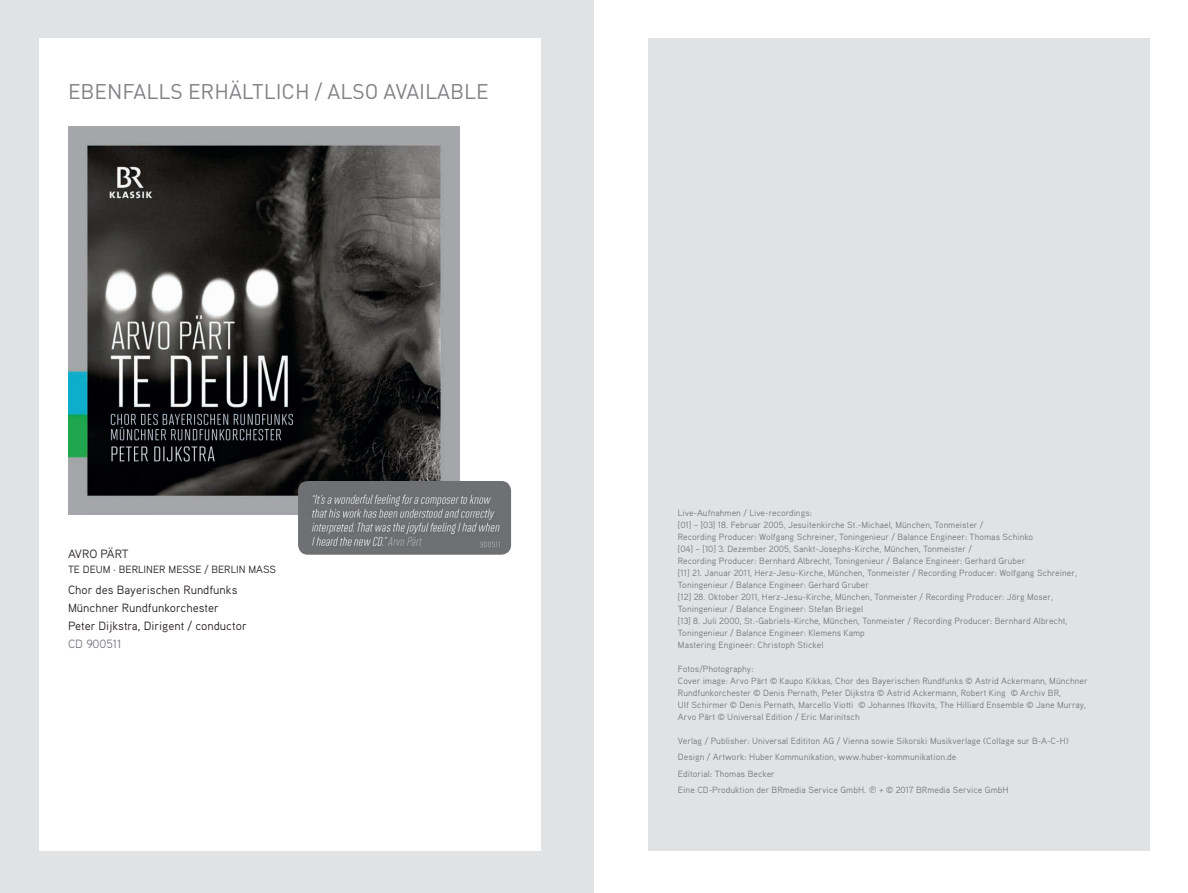
<style>
.page{position:relative;width:1188px;height:893px;background:#fff}
.page>*{position:absolute;margin:0;border:0;box-sizing:border-box;transform-origin:0 0}
.t1{font:21px "DIN";color:#808285}
.t2{font:12px/18px "Aaux Pro";color:#231f20}
.t3{font:12px "Aaux Pro";color:#76787b}
.t4{font:10.5px "Aaux Pro";color:#231f20}
.t5{font:9px/12px "Aaux Pro";letter-spacing:.005em;color:#76787b}
.s1{font-family:"Circle Frame"}
</style>
<div class="page">
<div style="left:0;top:0;width:594px;height:892px;background:#e1e2e4"></div>
<div style="left:39px;top:38px;width:502px;height:812px;background:#fff"></div>
<div style="left:648px;top:38px;width:502px;height:812px;background:#e1e2e4"></div>
<img style="left:68px;top:126px;width:391px;height:388px">
<img style="left:298px;top:481px;width:213px;height:73px">
<h1 class="t1" style="left:68px;top:78px;width:422px">EBENFALLS ERHÄLTLICH / ALSO AVAILABLE</h1>
<h2 class="t2" style="left:68px;top:544px;width:16px">Avro</h2>
<h2 class="t2" style="left:101px;top:544px;width:22px">Pärt</h2>
<p class="t4" style="left:68px;top:562px;width:210px">TE DEUM · BERLINER MESSE / BERLIN MASS</p>
<h2 class="t2" style="left:68px;top:580px;width:180px">Chor des Bayerischen Rundfunks<br>Münchner Rundfunkorchester<br>Peter Dijkstra, Dirigent / conductor</h2>
<h2 class="t3" style="left:68px;top:636px;width:55px">CD 900511</h2>
<p class="t5" style="left:678px;top:506px;width:401px">Live-Aufnahmen / Live-recordings:<br>[01] – [03] 18. Februar 2005, Jesuitenkirche St.-Michael, München, Tonmeister /<br>Recording Producer: Wolfgang Schreiner, Toningenieur / Balance Engineer: Thomas Schinko<br>[04] – [10] 3. Dezember 2005, Sankt-Josephs-Kirche, München, Tonmeister /<br>Recording Producer: Bernhard Albrecht, Toningenieur / Balance Engineer: Gerhard Gruber<br>[11] 21. Januar 2011, Herz-Jesu-Kirche, München, Tonmeister / Recording Producer: Wolfgang Schreiner, Toningenieur / Balance Engineer: Gerhard Gruber<br>[12] 28. Oktober 2011, Herz-Jesu-Kirche, München, Tonmeister / Recording Producer: Jörg Moser, Toningenieur / Balance Engineer: Stefan Briegel<br>[13] 8. Juli 2000, St.-Gabriels-Kirche, München, Tonmeister / Recording Producer: Bernhard Albrecht, Toningenieur / Balance Engineer: Klemens Kamp<br>Mastering Engineer: Christoph Stickel</p>
<p class="t5" style="left:678px;top:662px;width:411px">Fotos/Photography:<br>Cover image: Arvo Pärt © Kaupo Kikkas, Chor des Bayerischen Rundfunks © Astrid Ackermann, Münchner Rundfunkorchester © Denis Pernath, Peter Dijkstra © Astrid Ackermann, Robert King © Archiv BR,<br>Ulf Schirmer © Denis Pernath, Marcello Viotti © Johannes Ifkovits, The Hilliard Ensemble © Jane Murray, Arvo Pärt © Universal Edition / Eric Marinitsch</p>
<p class="t5" style="left:678px;top:732px;width:392px;line-height:16.2px">Verlag / Publisher: Universal Edititon AG / Vienna sowie Sikorski Musikverlage (Collage sur B-A-C-H)<br>Design / Artwork: Huber Kommunikation, www.huber-kommunikation.de<br>Editorial: Thomas Becker<br>Eine CD-Produktion der BRmedia Service GmbH. <span class="s1">P</span> + © 2017 BRmedia Service GmbH</p>
</div>
